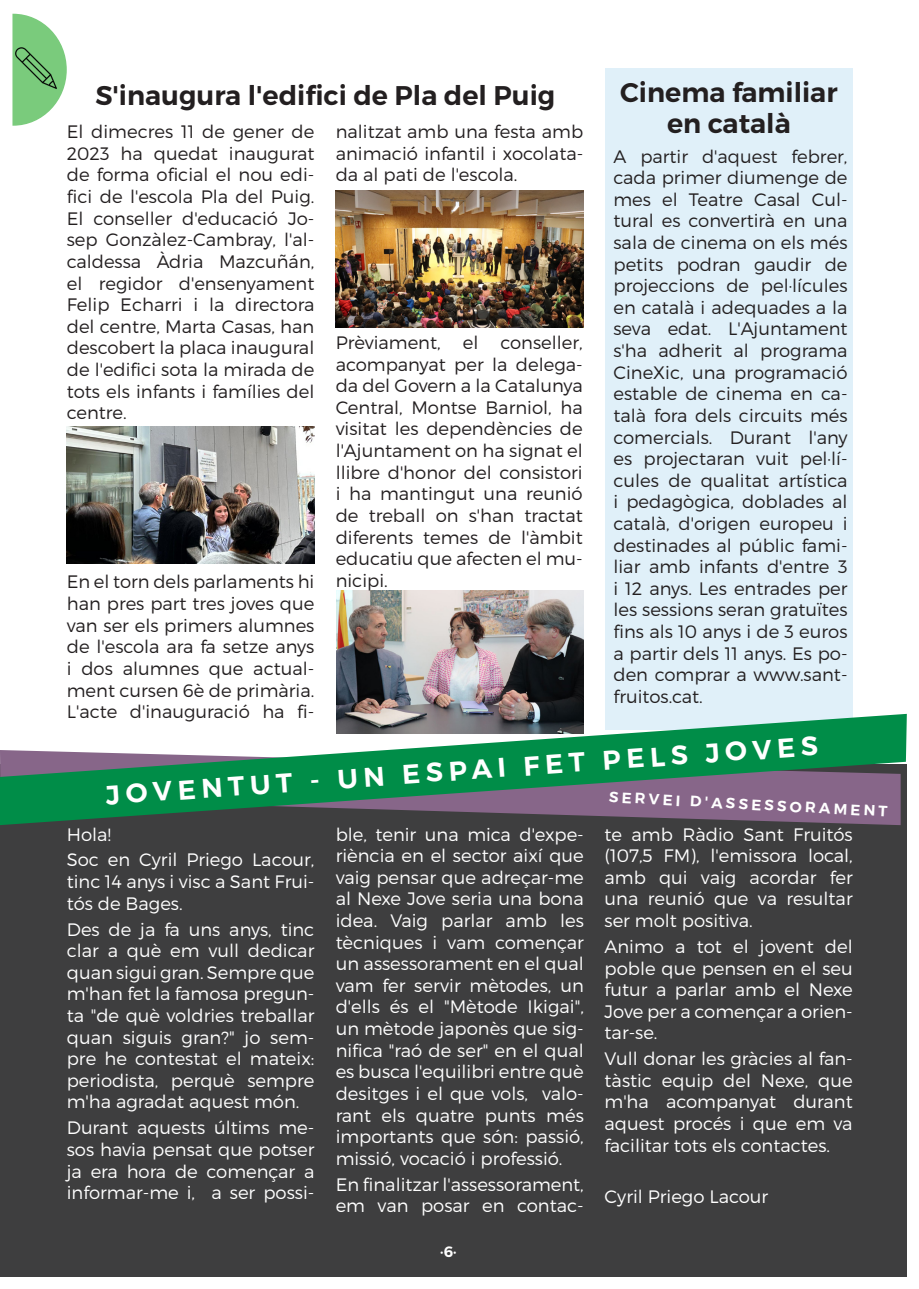
<style>
.page{position:relative;width:919px;height:1289px;background:#fff}
.page>*{position:absolute;margin:0;border:0;box-sizing:border-box;transform-origin:0 0}
.t1{font:600 27px/31.5px "Montserrat";color:#231f20;text-align:center}
.t2{font:600 27px "Montserrat";color:#fff}
.t3{font:300 18px/21.6px "Montserrat";color:#231f20;text-align:justify}
.t4{font:300 18px/21.6px "Montserrat";color:#fff;text-align:justify}
.t5{font:600 15px "Montserrat";color:#fff}
</style>
<div class="page">
<img style="left:336px;top:590px;width:247px;height:124px">
<div style="left:605px;top:68px;width:247px;height:661px;background:#e0f0f9"></div>
<div style="left:0;top:764px;width:906px;height:512px;background:#3e3e3f"></div>
<svg style="left:0;top:714px;width:906px;height:111px"></svg>
<svg style="left:12px;top:13px;width:55px;height:113px"></svg>
<img style="left:15px;top:47px;width:42px;height:42px">
<img style="left:67px;top:427px;width:247px;height:137px">
<img style="left:335px;top:191px;width:248px;height:136px">
<p class="t1" style="left:95px;top:80px;width:461px">S'inaugura l'edifici de Pla del Puig</p>
<p class="t3" style="left:67px;top:121px;width:249px">El dimecres 11 de gener de 2023 ha quedat inaugurat de forma oficial el nou edi&shy;fici de l'escola Pla del Puig.<br>El conseller d'educació Jo&shy;sep Gonzàlez-Cambray, l'al&shy;caldessa Àdria Mazcuñán, el regidor d'ensenyament Felip Echarri i la directora del centre, Marta Casas, han descobert la placa inaugural de l'edifici sota la mirada de tots els infants i famílies del centre.</p>
<p class="t3" style="left:67px;top:571px;width:249px">En el torn dels parlaments hi han pres part tres joves que van ser els primers alumnes de l'escola ara fa setze anys i dos alumnes que actual&shy;ment cursen 6è de primària.<br>L'acte d'inauguració ha fi-</p>
<p class="t3" style="left:335px;top:121px;width:249px">nalitzat amb una festa amb animació infantil i xocolata&shy;da al pati de l'escola.</p>
<p class="t3" style="left:335px;top:331px;width:248px">Prèviament, el conseller, acompanyat per la delega&shy;da del Govern a la Catalunya Central, Montse Barniol, ha visitat les dependències de l'Ajuntament on ha signat el llibre d'honor del consistori i ha mantingut una reunió de treball on s'han tractat diferents temes de l'àmbit educatiu que afecten el mu&shy;nicipi.</p>
<p class="t1" style="left:620px;top:77px;width:219px">Cinema familiar en català</p>
<p class="t3" style="left:613px;top:145px;width:235px">A partir d'aquest febrer, cada primer diumenge de mes el Teatre Casal Cul&shy;tural es convertirà en una sala de cinema on els més petits podran gaudir de projeccions de pel·lícules en català i adequades a la seva edat. L'Ajuntament s'ha adherit al programa CineXic, una programació estable de cinema en ca&shy;talà fora dels circuits més comercials. Durant l'any es projectaran vuit pel·lí&shy;cules de qualitat artística i pedagògica, doblades al català, d'origen europeu i destinades al públic fami&shy;liar amb infants d'entre 3 i 12 anys. Les entrades per les sessions seran gratuïtes fins als 10 anys i de 3 euros a partir dels 11 anys. Es po&shy;den comprar a www.sant&shy;fruitos.cat.</p>
<p class="t2" style="left:105px;top:778px;width:715px;rotate:-4deg">JOVENTUT - UN ESPAI FET PELS JOVES</p>
<p class="t5" style="left:609px;top:787px;width:280px;rotate:3deg">SERVEI D'ASSESSORAMENT</p>
<p class="t4" style="left:67px;top:823px;width:46px">Hola!</p>
<p class="t4" style="left:67px;top:849px;width:249px">Soc en Cyril Priego Lacour, tinc 14 anys i visc a Sant Frui&shy;tós de Bages.</p>
<p class="t4" style="left:67px;top:918px;width:249px">Des de ja fa uns anys, tinc clar a què em vull dedicar quan sigui gran. Sempre que m'han fet la famosa pregun&shy;ta "de què voldries treballar quan siguis gran?" jo sem&shy;pre he contestat el mateix: periodista, perquè sempre m'ha agradat aquest món.</p>
<p class="t4" style="left:67px;top:1116px;width:249px">Durant aquests últims me&shy;sos havia pensat que potser ja era hora de començar a informar-me i, a ser possi-</p>
<p class="t4" style="left:335px;top:823px;width:250px">ble, tenir una mica d'expe&shy;riència en el sector així que vaig pensar que adreçar-me al Nexe Jove seria una bona idea. Vaig parlar amb les tècniques i vam començar un assessorament en el qual vam fer servir mètodes, un d'ells és el "Mètode Ikigai", un mètode japonès que sig&shy;nifica "raó de ser" en el qual es busca l'equilibri entre què desitges i el que vols, valo&shy;rant els quatre punts més importants que són: passió, missió, vocació i professió.</p>
<p class="t4" style="left:335px;top:1173px;width:250px">En finalitzar l'assessorament, em van posar en contac-</p>
<p class="t5" style="left:440px;top:1242px;width:18px">·6·</p>
<p class="t4" style="left:604px;top:823px;width:250px">te amb Ràdio Sant Fruitós (107,5 FM), l'emissora local, amb qui vaig acordar fer una reunió que va resultar ser molt positiva.</p>
<p class="t4" style="left:604px;top:935px;width:250px">Animo a tot el jovent del poble que pensen en el seu futur a parlar amb el Nexe Jove per a començar a orien&shy;tar-se.</p>
<p class="t4" style="left:604px;top:1047px;width:250px">Vull donar les gràcies al fan&shy;tàstic equip del Nexe, que m'ha acompanyat durant aquest procés i que em va facilitar tots els contactes.</p>
<p class="t4" style="left:604px;top:1185px;width:165px">Cyril Priego Lacour</p>
</div>
